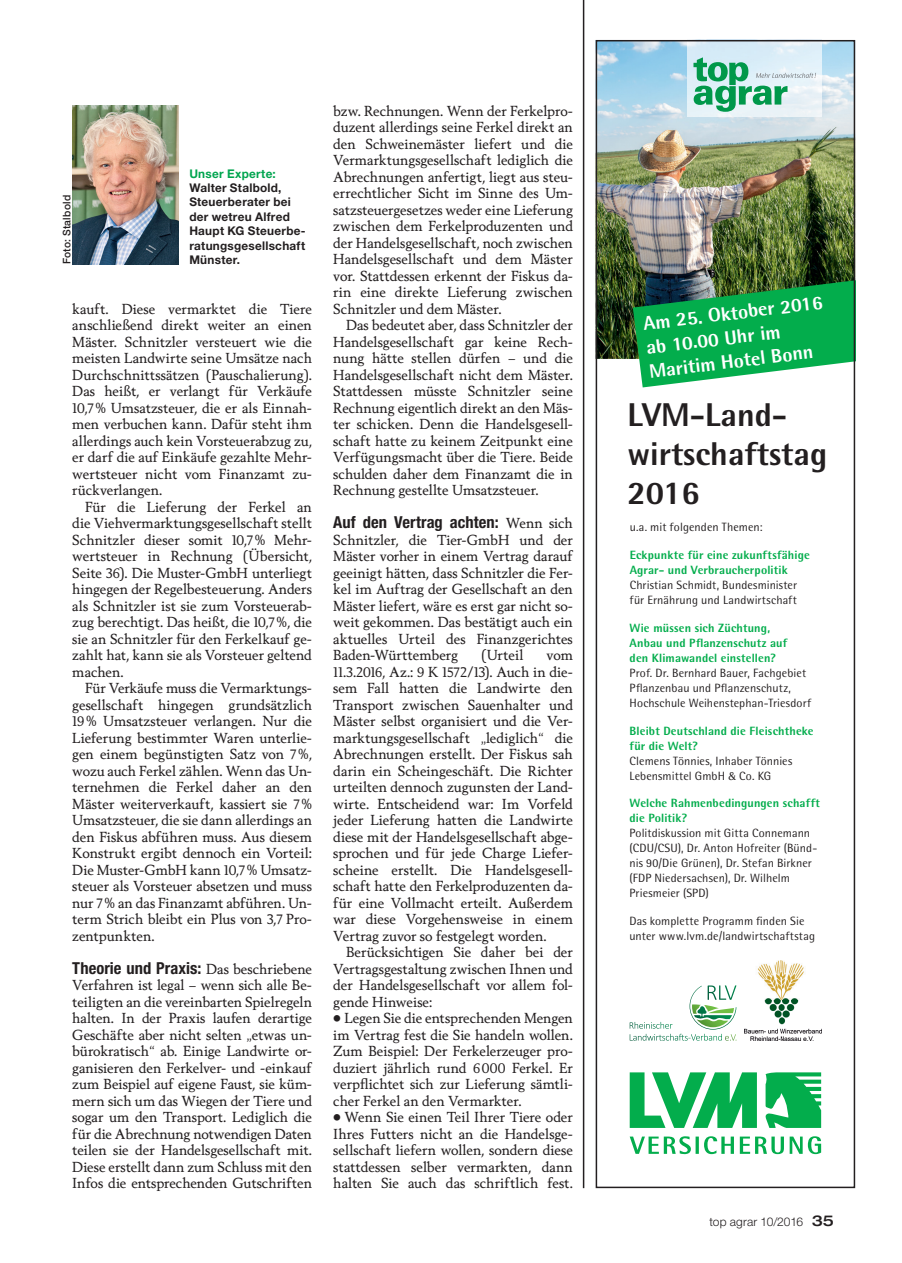
<style>
.page{position:relative;width:902px;height:1263px;background:#fff}
.page>*{position:absolute;margin:0;border:0;box-sizing:border-box;transform-origin:0 0}
.t1{font:800 33px/39px "Lvm Rotis";color:#231f20}
.t2{font:800 19.5px/24px "Lvm Rotis";color:#fff}
.t3{font:700 condensed 16.5px "Helvetica Neue LT Pro";letter-spacing:.005em;color:#231f20}
.t4{font:13.95px/16.5px "Berling Nova Text Pro";color:#231f20;text-align:justify}
.t5{font:12px/15px "Lvm Rotis";letter-spacing:.01em;color:#231f20}
.t6{font:800 12px/15px "Lvm Rotis";letter-spacing:.01em;color:#03ad4c}
.t7{font:700 12px/14.4px "Helvetica Neue LT Pro";letter-spacing:.025em;color:#231f20}
.t8{font:300 12px "Helvetica Neue LT Pro";letter-spacing:.005em;color:#231f20}
.t9{font:700 12px "Helvetica Neue LT Pro";letter-spacing:.025em;color:#00a54f}
.t10{font:500 10.5px "Helvetica Neue LT Pro";letter-spacing:.02em;color:#231f20}
.s1{font-family:"Berling Nova Text Pro";font-weight:400;font-stretch:normal;font-size:13.95px}
.s2{font-weight:500;font-stretch:expanded;font-size:15px}
</style>
<div class="page">
<img style="left:598px;top:43px;width:254px;height:316px">
<svg style="left:629px;top:1072px;width:192px;height:82px"></svg>
<svg style="left:632px;top:276px;width:220px;height:111px;background:#29a55d"></svg>
<img style="left:687px;top:43px;width:134px;height:74px">
<svg style="left:693px;top:57px;width:123px;height:55px;background:#a0d5c4"></svg>
<svg style="left:629px;top:1022px;width:35px;height:7px"></svg>
<svg style="left:678px;top:985px;width:58px;height:56px"></svg>
<img style="left:744px;top:960px;width:77px;height:81px">
<div style="left:595px;top:40px;width:260px;height:1148px;border:2px solid #231f20"></div>
<hr style="left:582px;top:0;width:2px;height:1188px;background:#231f20">
<img style="left:72px;top:105px;width:107px;height:159px">
<p class="t10" style="left:60px;top:264px;width:70px;rotate:-90deg">Foto: Stalbold</p>
<p class="t9" style="left:189px;top:166px;width:88px">Unser Experte:</p>
<p class="t7" style="left:189px;top:180px;width:118px">Walter Stalbold,<br>Steuerberater bei der wetreu Alfred<br>Haupt KG Steuerbe&shy;ratungsgesellschaft</p>
<p class="t7" style="left:189px;top:252px;width:52px">Münster.</p>
<p class="t4" style="left:72px;top:300px;width:241px">kauft. Diese vermarktet die Tiere anschließend direkt weiter an einen Mäster. Schnitzler versteuert wie die meisten Landwirte seine Umsätze nach Durchschnittssätzen (Pauschalierung).<br>Das heißt, er verlangt für Verkäufe 10,7% Umsatzsteuer, die er als Einnah&shy;men verbuchen kann. Dafür steht ihm allerdings auch kein Vorsteuerabzug zu, er darf die auf Einkäufe gezahlte Mehr&shy;wertsteuer nicht vom Finanzamt zu&shy;rückverlangen.</p>
<p class="t4" style="left:72px;top:498px;width:241px;text-indent:13px">Für die Lieferung der Ferkel an die Viehvermarktungsgesellschaft stellt Schnitzler dieser somit 10,7% Mehr&shy;wertsteuer in Rechnung (Übersicht, Seite 36). Die Muster-GmbH unterliegt hingegen der Regelbesteuerung. Anders als Schnitzler ist sie zum Vorsteuerab&shy;zug berechtigt. Das heißt, die 10,7%, die sie an Schnitzler für den Ferkelkauf ge&shy;zahlt hat, kann sie als Vorsteuer geltend machen.</p>
<p class="t4" style="left:72px;top:679px;width:241px;text-indent:13px">Für Verkäufe muss die Vermarktungs&shy;gesellschaft hingegen grundsätzlich 19% Umsatzsteuer verlangen. Nur die Lieferung bestimmter Waren unterlie&shy;gen einem begünstigten Satz von 7%, wozu auch Ferkel zählen. Wenn das Un&shy;ternehmen die Ferkel daher an den Mäster weiterverkauft, kassiert sie 7% Umsatzsteuer, die sie dann allerdings an den Fiskus abführen muss. Aus diesem Konstrukt ergibt dennoch ein Vorteil:<br>Die Muster-GmbH kann 10,7% Umsatz&shy;steuer als Vorsteuer absetzen und muss nur 7% an das Finanzamt abführen. Un&shy;term Strich bleibt ein Plus von 3,7 Pro&shy;zentpunkten.</p>
<p class="t3" style="left:72px;top:958px;width:241px">Theorie und Praxis: <span class="s1">Das beschriebene</span></p>
<p class="t4" style="left:72px;top:976px;width:241px">Verfahren ist legal – wenn sich alle Be&shy;teiligten an die vereinbarten Spielregeln halten. In der Praxis laufen derartige Geschäfte aber nicht selten „etwas un&shy;bürokratisch“ ab. Einige Landwirte or&shy;ganisieren den Ferkelver- und -einkauf zum Beispiel auf eigene Faust, sie küm&shy;mern sich um das Wiegen der Tiere und sogar um den Transport. Lediglich die für die Abrechnung notwendigen Daten teilen sie der Handelsgesellschaft mit.<br>Diese erstellt dann zum Schluss mit den Infos die entsprechenden Gutschriften</p>
<p class="t4" style="left:333px;top:102px;width:241px">bzw. Rechnungen. Wenn der Ferkelpro&shy;duzent allerdings seine Ferkel direkt an den Schweinemäster liefert und die Vermarktungsgesellschaft lediglich die Abrechnungen anfertigt, liegt aus steu&shy;errechtlicher Sicht im Sinne des Um&shy;satzsteuergesetzes weder eine Lieferung zwischen dem Ferkelproduzenten und der Handelsgesellschaft, noch zwischen Handelsgesellschaft und dem Mäster vor. Stattdessen erkennt der Fiskus da&shy;rin eine direkte Lieferung zwischen Schnitzler und dem Mäster.</p>
<p class="t4" style="left:333px;top:316px;width:241px;text-indent:13px">Das bedeutet aber, dass Schnitzler der Handelsgesellschaft gar keine Rech&shy;nung hätte stellen dürfen – und die Handelsgesellschaft nicht dem Mäster.<br>Stattdessen müsste Schnitzler seine Rechnung eigentlich direkt an den Mäs&shy;ter schicken. Denn die Handelsgesell&shy;schaft hatte zu keinem Zeitpunkt eine Verfügungsmacht über die Tiere. Beide schulden daher dem Finanzamt die in Rechnung gestellte Umsatzsteuer.</p>
<p class="t3" style="left:333px;top:512px;width:241px">Auf den Vertrag achten: <span class="s1">Wenn sich</span></p>
<p class="t4" style="left:333px;top:531px;width:241px">Schnitzler, die Tier-GmbH und der Mäster vorher in einem Vertrag darauf geeinigt hätten, dass Schnitzler die Fer&shy;kel im Auftrag der Gesellschaft an den Mäster liefert, wäre es erst gar nicht so&shy;weit gekommen. Das bestätigt auch ein aktuelles Urteil des Finanzgerichtes Baden-Württemberg</p>
<p class="t4" style="left:481px;top:646px;width:44px">(Urteil</p>
<p class="t4" style="left:333px;top:646px;width:241px;text-indent:213px">vom 11.3.2016, Az.: 9 K 1572/13). Auch in die&shy;sem Fall hatten die Landwirte den Transport zwischen Sauenhalter und Mäster selbst organisiert und die Ver&shy;marktungsgesellschaft „lediglich“ die Abrechnungen erstellt. Der Fiskus sah darin ein Scheingeschäft. Die Richter urteilten dennoch zugunsten der Land&shy;wirte. Entscheidend war: Im Vorfeld jeder Lieferung hatten die Landwirte diese mit der Handelsgesellschaft abge&shy;sprochen und für jede Charge Liefer&shy;scheine erstellt. Die Handelsgesell&shy;schaft hatte den Ferkelproduzenten da&shy;für eine Vollmacht erteilt. Außerdem war diese Vorgehensweise in einem Vertrag zuvor so festgelegt worden.</p>
<p class="t4" style="left:333px;top:943px;width:241px;text-indent:13px">Berücksichtigen Sie daher bei der Vertragsgestaltung zwischen Ihnen und der Handelsgesellschaft vor allem fol&shy;gende Hinweise:</p>
<p class="t4" style="left:333px;top:1009px;width:241px">• Legen Sie die entsprechenden Mengen im Vertrag fest die Sie handeln wollen.<br>Zum Beispiel: Der Ferkelerzeuger pro&shy;duziert jährlich rund 6000 Ferkel. Er verpflichtet sich zur Lieferung sämtli&shy;cher Ferkel an den Vermarkter.</p>
<p class="t4" style="left:333px;top:1108px;width:241px">• Wenn Sie einen Teil Ihrer Tiere oder Ihres Futters nicht an die Handelsge&shy;sellschaft liefern wollen, sondern diese stattdessen selber vermarkten, dann halten Sie auch das schriftlich fest.</p>
<h2 class="t2" style="left:642px;top:311px;width:182px;rotate:-7deg">Am 25. Oktober 2016 ab 10.00 Uhr im<br>Maritim Hotel Bonn</h2>
<h1 class="t1" style="left:627px;top:395px;width:201px">LVM-Land&shy;wirtschaftstag<br>2016</h1>
<p class="t5" style="left:629px;top:520px;width:134px">u.a. mit folgenden Themen:</p>
<p class="t6" style="left:629px;top:547px;width:182px">Eckpunkte für eine zukunftsfähige<br>Agrar- und Verbraucherpolitik</p>
<p class="t5" style="left:629px;top:577px;width:169px">Christian Schmidt, Bundesminister für Ernährung und Landwirtschaft</p>
<p class="t6" style="left:629px;top:620px;width:159px">Wie müssen sich Züchtung,<br>Anbau und Pflanzenschutz auf den Klimawandel einstellen?</p>
<p class="t5" style="left:629px;top:665px;width:183px">Prof. Dr. Bernhard Bauer, Fachgebiet<br>Pflanzenbau und Pflanzenschutz,<br>Hochschule Weihenstephan-Triesdorf</p>
<p class="t6" style="left:629px;top:723px;width:185px">Bleibt Deutschland die Fleischtheke für die Welt?</p>
<p class="t5" style="left:629px;top:753px;width:164px">Clemens Tönnies, Inhaber Tönnies<br>Lebensmittel GmbH &amp; Co. KG</p>
<p class="t6" style="left:629px;top:796px;width:192px">Welche Rahmenbedingungen schafft die Politik?</p>
<p class="t5" style="left:629px;top:826px;width:189px">Politdiskussion mit Gitta Connemann (CDU/CSU), Dr. Anton Hofreiter (Bünd&shy;nis 90/Die Grünen), Dr. Stefan Birkner (FDP Niedersachsen), Dr. Wilhelm Priesmeier (SPD)</p>
<p class="t5" style="left:629px;top:913px;width:187px">Das komplette Programm finden Sie unter www.lvm.de/landwirtschaftstag</p>
<p class="t8" style="left:709px;top:1214px;width:126px">top agrar 10/2016 <span class="s2">35</span></p>
</div>
